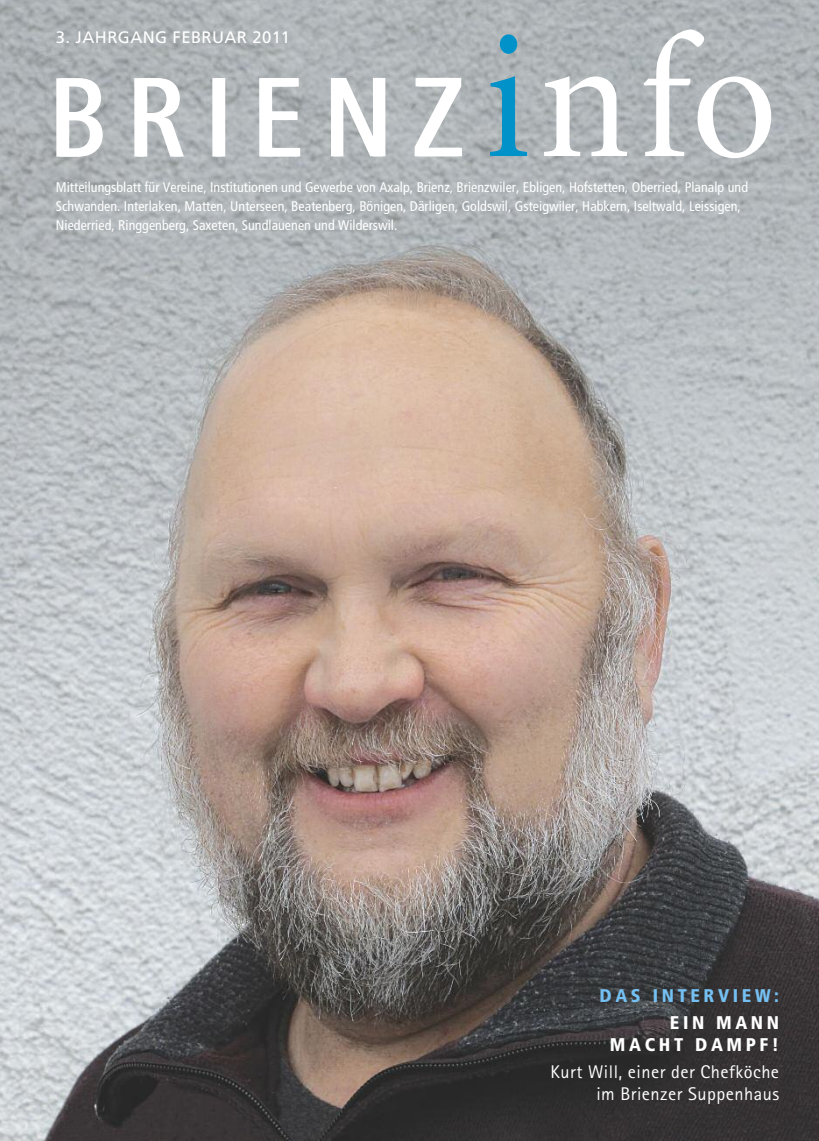
<style>
.page{position:relative;width:819px;height:1141px;background:#fff}
.page>*{position:absolute;margin:0;border:0;box-sizing:border-box;transform-origin:0 0}
.t1{font:condensed 112.35px "Frutiger";letter-spacing:.175em;color:#fff}
.t2{font:18.38px/21.9px "Rotis Sans Serif";letter-spacing:.025em;color:#fff;text-align:right}
.t3{font:900 condensed 18.38px/21.9px "Frutiger LT Std";letter-spacing:.195em;color:#fff;text-align:right}
.t4{font:900 condensed 18.38px "Frutiger LT Std";letter-spacing:.195em;color:#75c0f2}
.t5{font:16.62px "Frutiger LT";letter-spacing:.025em;color:#fff}
.t6{font:condensed 14px/19.2px "Frutiger LT Std";letter-spacing:.005em;color:#fff}
</style>
<div class="page">
<img style="left:0;top:0;width:819px;height:1141px">
<svg style="left:544px;top:76px;width:83px;height:80px"></svg>
<svg style="left:643px;top:29px;width:128px;height:129px"></svg>
<svg style="left:490px;top:34px;width:37px;height:122px;background:#74a7bb"></svg>
<p class="t5" style="left:56px;top:30px;width:235px">3. JAHRGANG FEBRUAR 2011</p>
<h1 class="t1" style="left:48px;top:72px;width:416px">BRIENZ</h1>
<p class="t6" style="left:56px;top:178px;width:693px">Mitteilungsblatt für Vereine, Institutionen und Gewerbe von Axalp, Brienz, Brienzwiler, Ebligen, Hofstetten, Oberried, Planalp und<br>Schwanden. Interlaken, Matten, Unterseen, Beatenberg, Bönigen, Därligen, Goldswil, Gsteigwiler, Habkern, Iseltwald, Leissigen,<br>Niederried, Ringgenberg, Saxeten, Sundlauenen und Wilderswil.</p>
<h2 class="t4" style="left:599px;top:988px;width:181px">DAS INTERVIEW:</h2>
<h2 class="t3" style="left:610px;top:1013px;width:171px">EIN MANN<br>MACHT DAMPF!</h2>
<h2 class="t2" style="left:550px;top:1062px;width:230px">Kurt Will, einer der Chefköche im Brienzer Suppenhaus</h2>
</div>
